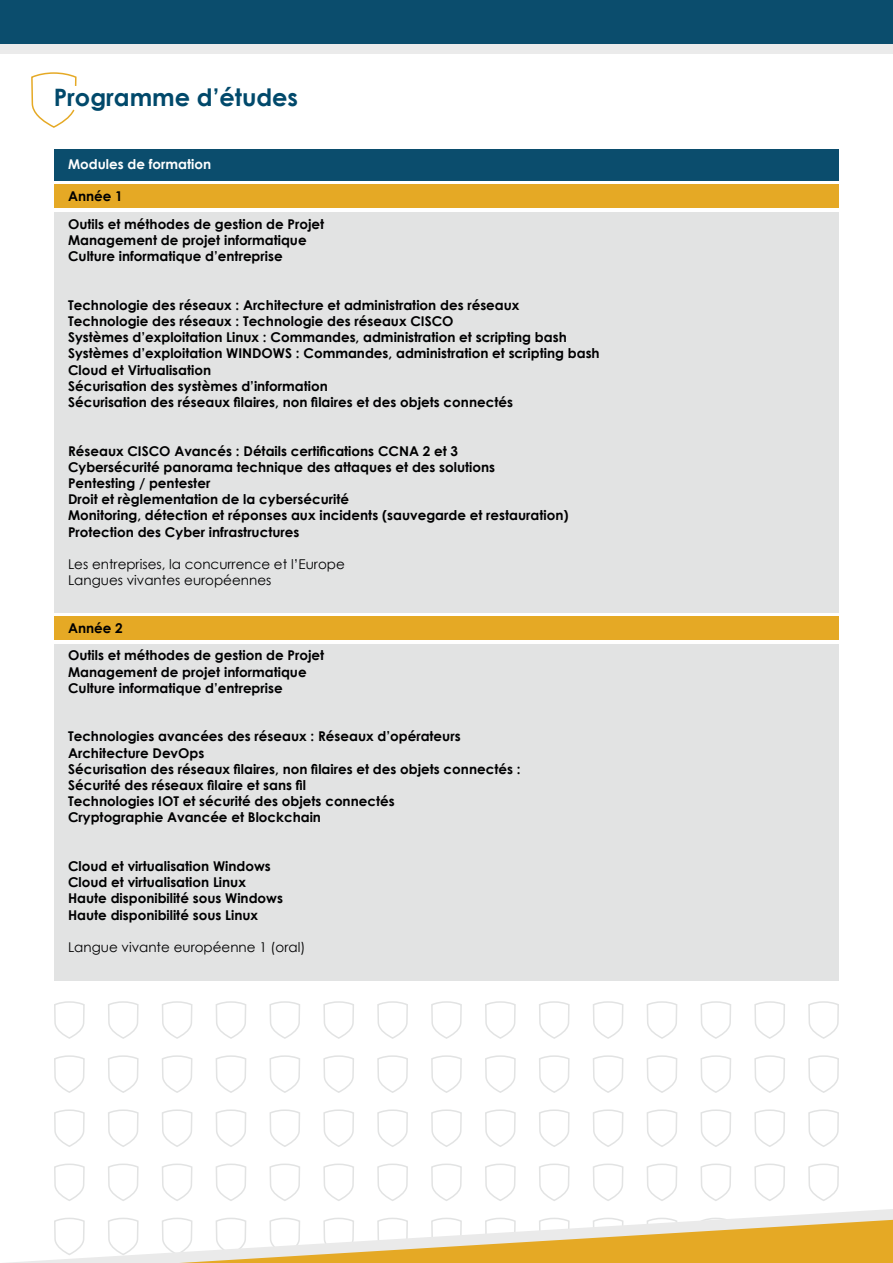
<style>
.page{position:relative;width:893px;height:1263px;background:#fff}
.page>*{position:absolute;margin:0;border:0;box-sizing:border-box;transform-origin:0 0}
.t1{font:700 24px "Century Gothic";color:#01496b}
.t2{font:700 13.5px "Century Gothic";color:#000001}
.t3{font:13.5px "Century Gothic";color:#000001}
.t4{font:700 13.5px "Century Gothic";color:#fff}
</style>
<div class="page">
<svg style="left:54px;top:1001px;width:785px;height:200px"></svg>
<div style="left:0;top:43px;width:893px;height:11px;background:#ebebeb"></div>
<div style="left:0;top:0;width:893px;height:43px;background:#0b4d6d"></div>
<svg style="left:8px;top:1209px;width:885px;height:54px"></svg>
<svg style="left:179px;top:1220px;width:714px;height:43px"></svg>
<svg style="left:31px;top:72px;width:46px;height:56px"></svg>
<div style="left:54px;top:149px;width:785px;height:32px;background:#0b4d6d"></div>
<div style="left:54px;top:184px;width:785px;height:24px;background:#e5a925"></div>
<div style="left:54px;top:616px;width:785px;height:24px;background:#e5a925"></div>
<div style="left:54px;top:212px;width:785px;height:400px;background:#e2e3e3"></div>
<div style="left:54px;top:644px;width:785px;height:336px;background:#e2e3e3"></div>
<p class="t1" style="left:54px;top:79px;width:246px">Programme d’études</p>
<p class="t4" style="left:68px;top:154px;width:145px">Modules de formation</p>
<p class="t2" style="left:68px;top:186px;width:56px">Année 1</p>
<p class="t2" style="left:68px;top:214px;width:258px">Outils et méthodes de gestion de Projet</p>
<p class="t2" style="left:68px;top:230px;width:240px">Management de projet informatique</p>
<p class="t2" style="left:68px;top:246px;width:216px">Culture informatique d’entreprise</p>
<p class="t2" style="left:68px;top:295px;width:453px">Technologie des réseaux : Architecture et administration des réseaux</p>
<p class="t2" style="left:68px;top:311px;width:387px">Technologie des réseaux : Technologie des réseaux CISCO</p>
<p class="t2" style="left:68px;top:327px;width:500px">Systèmes d’exploitation Linux : Commandes, administration et scripting bash</p>
<p class="t2" style="left:68px;top:343px;width:533px">Systèmes d’exploitation WINDOWS : Commandes, administration et scripting bash</p>
<p class="t2" style="left:68px;top:359px;width:145px">Cloud et Virtualisation</p>
<p class="t2" style="left:68px;top:376px;width:261px">Sécurisation des systèmes d’information</p>
<p class="t2" style="left:68px;top:392px;width:446px">Sécurisation des réseaux filaires, non filaires et des objets connectés</p>
<p class="t2" style="left:68px;top:440px;width:392px">Réseaux CISCO Avancés : Détails certifications CCNA 2 et 3</p>
<p class="t2" style="left:68px;top:457px;width:429px">Cybersécurité panorama technique des attaques et des solutions</p>
<p class="t2" style="left:68px;top:473px;width:144px">Pentesting / pentester</p>
<p class="t2" style="left:68px;top:489px;width:283px">Droit et règlementation de la cybersécurité</p>
<p class="t2" style="left:68px;top:505px;width:502px">Monitoring, détection et réponses aux incidents (sauvegarde et restauration)</p>
<p class="t2" style="left:68px;top:521px;width:233px">Protection des Cyber infrastructures</p>
<p class="t3" style="left:68px;top:555px;width:278px">Les entreprises, la concurrence et l’Europe</p>
<p class="t3" style="left:68px;top:571px;width:205px">Langues vivantes européennes</p>
<p class="t2" style="left:68px;top:618px;width:56px">Année 2</p>
<p class="t2" style="left:68px;top:645px;width:258px">Outils et méthodes de gestion de Projet</p>
<p class="t2" style="left:68px;top:661px;width:240px">Management de projet informatique</p>
<p class="t2" style="left:68px;top:678px;width:216px">Culture informatique d’entreprise</p>
<p class="t2" style="left:68px;top:726px;width:394px">Technologies avancées des réseaux : Réseaux d’opérateurs</p>
<p class="t2" style="left:68px;top:742px;width:138px">Architecture DevOps</p>
<p class="t2" style="left:68px;top:759px;width:454px">Sécurisation des réseaux filaires, non filaires et des objets connectés :</p>
<p class="t2" style="left:68px;top:775px;width:240px">Sécurité des réseaux filaire et sans fil</p>
<p class="t2" style="left:68px;top:791px;width:328px">Technologies IOT et sécurité des objets connectés</p>
<p class="t2" style="left:68px;top:807px;width:254px">Cryptographie Avancée et Blockchain</p>
<p class="t2" style="left:68px;top:856px;width:204px">Cloud et virtualisation Windows</p>
<p class="t2" style="left:68px;top:872px;width:179px">Cloud et virtualisation Linux</p>
<p class="t2" style="left:68px;top:888px;width:216px">Haute disponibilité sous Windows</p>
<p class="t2" style="left:68px;top:904px;width:192px">Haute disponibilité sous Linux</p>
<p class="t3" style="left:68px;top:938px;width:239px">Langue vivante européenne 1 (oral)</p>
</div>
